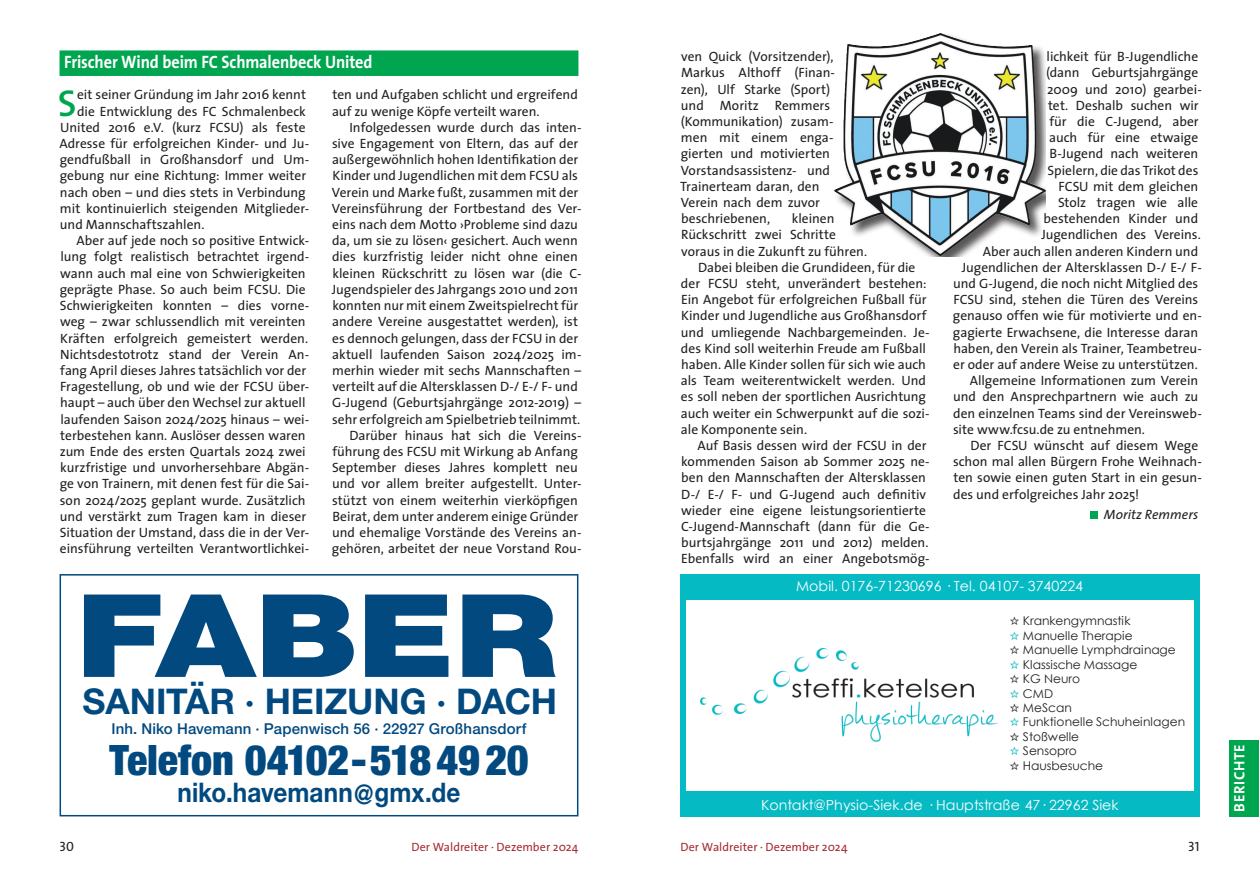
<style>
.page{position:relative;width:1259px;height:893px;background:#fff}
.page>*{position:absolute;margin:0;border:0;box-sizing:border-box;transform-origin:0 0}
.t1{font:900 115.35px "Helvetica Neue";letter-spacing:-.005em;color:#01497f;scale:1.2 1}
.t2{font:900 condensed 42px "Helvetica Neue";letter-spacing:-.005em;color:#01497f}
.Fließtext_Initiale{font:600 37.5px "The Sans";color:#00a54f}
.t3{font:700 35.4px "Helvetica Neue";color:#01497f}
.t4{font:700 27px "Helvetica Neue";letter-spacing:.005em;color:#01497f;scale:.9 1}
.Überschriften{font:700 18px "The Sans";letter-spacing:-.005em;color:#fff;scale:.9 1}
.t5{font:500 15px "Helvetica Neue";letter-spacing:.005em;color:#01497f}
.Taben{font:700 15px "The Sans";letter-spacing:.04em;color:#fff}
.t6{font:13.95px "Century Gothic";letter-spacing:.005em;color:#fff}
.Fließtext{font:13.5px/16.2px "The Sans";color:#231f20}
.Fließtext_Initiale-2{font:13.5px "The Sans";color:#231f20}
.Autor{font:italic 13.5px "The Sans";color:#231f20}
.t7{font:13.5px "The Sans Caps";color:#231f20}
.t8{font:12px/14.4px "Century Gothic";letter-spacing:-.005em;color:#231f20}
.t9{font:12px "The Sans";letter-spacing:.005em;color:#a72b30}
.s1{color:#212529}
.s2{color:#06bac4}
</style>
<div class="page">
<div style="left:1229px;top:740px;width:30px;height:76px;background:#00a54f"></div>
<div style="left:1090px;top:511px;width:8px;height:8px;background:#00a54f"></div>
<div style="left:60px;top:50px;width:518px;height:26px;background:#00a54f"></div>
<div style="left:60px;top:574px;width:518px;height:242px;border:2px solid #01497f"></div>
<img style="left:701px;top:648px;width:297px;height:94px">
<div style="left:680px;top:574px;width:519px;height:26px;background:#06bac4"></div>
<div style="left:680px;top:791px;width:519px;height:25px;background:#06bac4"></div>
<div style="left:680px;top:574px;width:6px;height:242px;background:#06bac4"></div>
<div style="left:1194px;top:574px;width:5px;height:242px;background:#06bac4"></div>
<div style="left:834px;top:33px;width:211px;height:223px;background:#231f20;opacity:.75"></div>
<img style="left:834px;top:33px;width:106px;height:192px">
<p class="Überschriften" style="left:64px;top:47px;width:344px">Frischer Wind beim FC Schmalenbeck United</p>
<p class="Fließtext_Initiale" style="left:58px;top:72px;width:20px">S</p>
<p class="Fließtext_Initiale-2" style="left:77px;top:86px;width:230px">eit seiner Gründung im Jahr 2016 kennt</p>
<p class="Fließtext_Initiale-2" style="left:77px;top:102px;width:230px">die Entwicklung des FC Schmalenbeck</p>
<p class="Fließtext_Initiale-2" style="left:60px;top:119px;width:247px">United 2016 e.V. (kurz FCSU) als feste</p>
<p class="Fließtext_Initiale-2" style="left:59px;top:135px;width:251px">Adresse für erfolgreichen Kinder- und Ju-</p>
<p class="Fließtext_Initiale-2" style="left:60px;top:151px;width:251px">gendfußball in Großhansdorf und Um-</p>
<p class="Fließtext_Initiale-2" style="left:60px;top:167px;width:248px">gebung nur eine Richtung: Immer weiter</p>
<p class="Fließtext_Initiale-2" style="left:60px;top:183px;width:247px">nach oben – und dies stets in Verbindung</p>
<p class="Fließtext_Initiale-2" style="left:60px;top:200px;width:251px">mit kontinuierlich steigenden Mitglieder-</p>
<p class="Fließtext_Initiale-2" style="left:60px;top:216px;width:146px">und Mannschaftszahlen.</p>
<p class="Fließtext" style="left:60px;top:233px;width:251px;text-indent:17px">Aber auf jede noch so positive Entwick&shy;lung folgt realistisch betrachtet irgend&shy;wann auch mal eine von Schwierigkeiten geprägte Phase. So auch beim FCSU. Die Schwierigkeiten konnten – dies vorne&shy;weg – zwar schlussendlich mit vereinten Kräften erfolgreich gemeistert werden.<br>Nichtsdestotrotz stand der Verein An&shy;fang April dieses Jahres tatsächlich vor der Fragestellung, ob und wie der FCSU über&shy;haupt – auch über den Wechsel zur aktuell laufenden Saison 2024/2025 hinaus – wei&shy;terbestehen kann. Auslöser dessen waren zum Ende des ersten Quartals 2024 zwei kurzfristige und unvorhersehbare Abgän&shy;ge von Trainern, mit denen fest für die Sai&shy;son 2024/2025 geplant wurde. Zusätzlich und verstärkt zum Tragen kam in dieser Situation der Umstand, dass die in der Ver&shy;einsführung verteilten Verantwortlichkei-</p>
<p class="Fließtext" style="left:332px;top:87px;width:247px">ten und Aufgaben schlicht und ergreifend auf zu wenige Köpfe verteilt waren.</p>
<p class="Fließtext" style="left:332px;top:119px;width:251px;text-indent:18px">Infolgedessen wurde durch das inten&shy;sive Engagement von Eltern, das auf der außergewöhnlich hohen Identifikation der Kinder und Jugendlichen mit dem FCSU als Verein und Marke fußt, zusammen mit der Vereinsführung der Fortbestand des Ver&shy;eins nach dem Motto ›Probleme sind dazu da, um sie zu lösen‹ gesichert. Auch wenn dies kurzfristig leider nicht ohne einen kleinen Rückschritt zu lösen war (die C-Jugendspieler des Jahrgangs 2010 und 2011 konnten nur mit einem Zweitspielrecht für andere Vereine ausgestattet werden), ist es dennoch gelungen, dass der FCSU in der aktuell laufenden Saison 2024/2025 im&shy;merhin wieder mit sechs Mannschaften – verteilt auf die Altersklassen D-/ E-/ F- und G-Jugend (Geburtsjahrgänge 2012-2019) – sehr erfolgreich am Spielbetrieb teilnimmt.</p>
<p class="Fließtext" style="left:332px;top:427px;width:251px;text-indent:17px">Darüber hinaus hat sich die Vereins&shy;führung des FCSU mit Wirkung ab Anfang September dieses Jahres komplett neu und vor allem breiter aufgestellt. Unter&shy;stützt von einem weiterhin vierköpfigen Beirat, dem unter anderem einige Gründer und ehemalige Vorstände des Vereins an&shy;gehören, arbeitet der neue Vorstand Rou-</p>
<p class="t1" style="left:76px;top:567px;width:402px">FABER</p>
<p class="t3" style="left:82px;top:679px;width:476px">SANITÄR · HEIZUNG · DACH</p>
<p class="t2" style="left:109px;top:734px;width:421px">Telefon 04102- 5184920</p>
<p class="t4" style="left:177px;top:775px;width:316px">niko.havemann@gmx.de</p>
<p class="t5" style="left:112px;top:720px;width:416px">Inh. Niko Havemann · Papenwisch 56 · 22927 Großhansdorf</p>
<p class="Fließtext" style="left:680px;top:49px;width:156px">ven Quick (Vorsitzender),<br>Markus Althoff (Finan&shy;zen), Ulf Starke (Sport) und Moritz Remmers (Kommunikation) zusam&shy;men mit einem enga&shy;gierten und motivierten<br>Vorstandsassistenz- und<br>Trainerteam daran, den<br>Verein nach dem zuvor beschriebenen,</p>
<p class="Fließtext" style="left:681px;top:211px;width:187px;text-indent:111px">kleinen<br>Rückschritt zwei Schritte voraus in die Zukunft zu führen.</p>
<p class="Fließtext" style="left:681px;top:259px;width:250px;text-indent:17px">Dabei bleiben die Grundideen, für die der FCSU steht, unverändert bestehen:<br>Ein Angebot für erfolgreichen Fußball für Kinder und Jugendliche aus Großhansdorf und umliegende Nachbargemeinden. Je&shy;des Kind soll weiterhin Freude am Fußball haben. Alle Kinder sollen für sich wie auch als Team weiterentwickelt werden. Und es soll neben der sportlichen Ausrichtung auch weiter ein Schwerpunkt auf die sozi&shy;ale Komponente sein.</p>
<p class="Fließtext" style="left:681px;top:437px;width:250px;text-indent:16px">Auf Basis dessen wird der FCSU in der kommenden Saison ab Sommer 2025 ne&shy;ben den Mannschaften der Altersklassen D-/ E-/ F- und G-Jugend auch definitiv wieder eine eigene leistungsorientierte C-Jugend-Mannschaft (dann für die Ge&shy;burtsjahrgänge 2011 und 2012) melden.<br>Ebenfalls wird an einer Angebotsmög-</p>
<p class="Fließtext" style="left:953px;top:49px;width:250px;text-align:right">lichkeit für B-Jugendliche<br>(dann Geburtsjahrgänge<br>2009 und 2010) gearbei-<br>tet. Deshalb suchen wir<br>für die C-Jugend, aber<br>auch für eine etwaige<br>B-Jugend nach weiteren<br>Spielern, die das Trikot des<br>FCSU mit dem gleichen<br>Stolz tragen wie alle<br>bestehenden Kinder und<br>Jugendlichen des Vereins.<br>Aber auch allen anderen Kindern und<br>Jugendlichen der Altersklassen D-/ E-/ F&shy;und G-Jugend, die noch nicht Mitglied des<br>FCSU sind, stehen die Türen des Vereins genauso offen wie für motivierte und en&shy;gagierte Erwachsene, die Interesse daran haben, den Verein als Trainer, Teambetreu&shy;er oder auf andere Weise zu unterstützen.</p>
<p class="Fließtext" style="left:953px;top:373px;width:250px;text-indent:17px">Allgemeine Informationen zum Verein und den Ansprechpartnern wie auch zu den einzelnen Teams sind der Vereinsweb&shy;site www.fcsu.de zu entnehmen.</p>
<p class="Fließtext" style="left:953px;top:437px;width:250px;text-indent:17px">Der FCSU wünscht auf diesem Wege schon mal allen Bürgern Frohe Weihnach&shy;ten sowie einen guten Start in ein gesun&shy;des und erfolgreiches Jahr 2025!</p>
<p class="Autor" style="left:1103px;top:506px;width:96px">Moritz Remmers</p>
<p class="t6" style="left:796px;top:576px;width:288px">Mobil. 0176-71230696 · Tel. 04107- 3740224</p>
<p class="t8" style="left:1009px;top:614px;width:177px"><span class="s1">☆</span> Krankengymnastik<br><span class="s2">☆</span> Manuelle Therapie<br><span class="s1">☆</span> Manuelle Lymphdrainage <span class="s2">☆</span> Klassische Massage<br><span class="s1">☆</span> KG Neuro<br><span class="s2">☆</span> <span class="s1">CMD<br></span>☆ MeScan<br><span class="s2">☆</span> Funktionelle Schuheinlagen ☆ Stoßwelle<br><span class="s2">☆</span> Sensopro<br>☆ Hausbesuche</p>
<p class="t6" style="left:761px;top:795px;width:359px">Kontakt@Physio-Siek.de · Hauptstraße 47· 22962 Siek</p>
<p class="t7" style="left:60px;top:837px;width:16px">30</p>
<p class="t9" style="left:411px;top:839px;width:168px">Der Waldreiter · Dezember 2024</p>
<p class="t9" style="left:680px;top:839px;width:168px">Der Waldreiter · Dezember 2024</p>
<p class="t7" style="left:1188px;top:837px;width:13px">31</p>
<p class="Taben" style="left:1226px;top:811px;width:68px;rotate:-90deg">BERICHTE</p>
</div>
